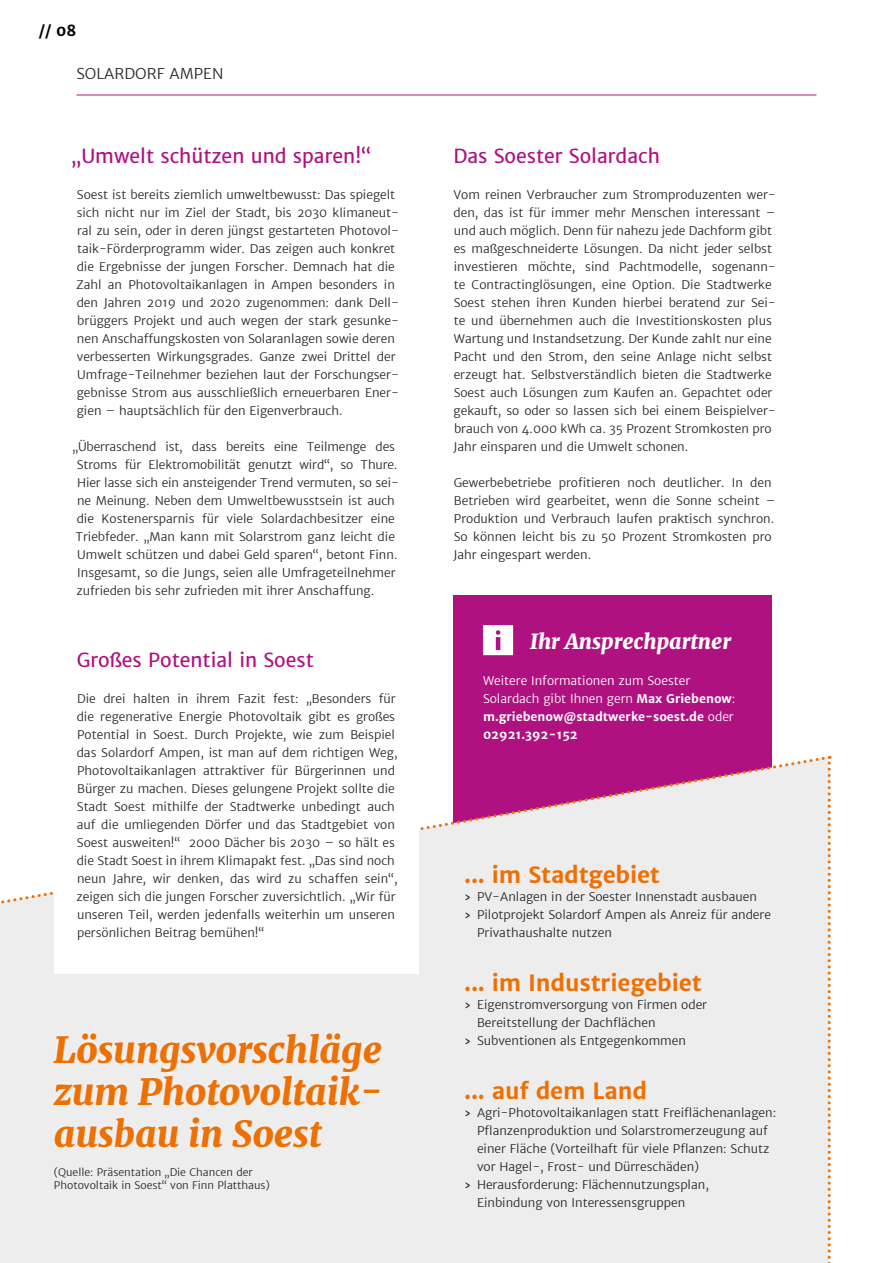
<style>
.page{position:relative;width:893px;height:1263px;background:#fff}
.page>*{position:absolute;margin:0;border:0;box-sizing:border-box;transform-origin:0 0}
.t1{font:italic 900 36.45px/42px "Merriweather";color:#ed7004;text-align:justify}
.t2{font:700 22.5px "Merriweather Sans";letter-spacing:-.01em;color:#ed7004}
.t3{font:italic 900 21px "Merriweather";color:#fff}
.t4{font:19.5px "Merriweather Sans";color:#af1280}
.t5{font:300 15px "Merriweather Sans";color:#282827}
.t6{font:700 15px "Merriweather Sans";color:#000}
.t7{font:300 12px/18px "Merriweather Sans";color:#282827}
.t8{font:300 12px/18px "Merriweather Sans";color:#fff}
.t9{font:300 10.5px/13.5px "Merriweather Sans";color:#282827}
.s1{font-weight:700}
.s2{font-weight:400}
</style>
<div class="page">
<div style="left:453px;top:595px;width:319px;height:234px;background:#af1280"></div>
<svg style="left:483px;top:625px;width:30px;height:30px"></svg>
<div style="left:0;top:757px;width:828px;height:506px;background:#ededed"></div>
<svg style="left:0;top:757px;width:827px;height:150px"></svg>
<svg style="left:828px;top:756px;width:3px;height:507px"></svg>
<div style="left:54px;top:806px;width:364px;height:167px;background:#fff"></div>
<hr style="left:77px;top:95px;width:739px;height:1px;background:#af1280">
<div style="left:48px;top:1027px;width:339px;height:125px;background:#eee"></div>
<p class="t6" style="left:39px;top:21px;width:39px">// 08</p>
<p class="t5" style="left:77px;top:63px;width:148px">SOLARDORF AMPEN</p>
<h3 class="t4" style="left:72px;top:144px;width:301px">„Umwelt schützen und sparen!“</h3>
<p class="t7" style="left:76px;top:186px;width:324px">Soest ist bereits ziemlich umweltbewusst: Das spiegelt sich nicht nur im Ziel der Stadt, bis 2030 klimaneut&shy;ral zu sein, oder in deren jüngst gestarteten Photovol&shy;taik-Förderprogramm wider. Das zeigen auch konkret die Ergebnisse der jungen Forscher. Demnach hat die Zahl an Photovoltaikanlagen in Ampen besonders in den Jahren 2019 und 2020 zugenommen: dank Dell&shy;brüggers Projekt und auch wegen der stark gesunke&shy;nen Anschaffungskosten von Solaranlagen sowie deren verbesserten Wirkungsgrades. Ganze zwei Drittel der Umfrage-Teilnehmer beziehen laut der Forschungser&shy;gebnisse Strom aus ausschließlich erneuerbaren Ener&shy;gien – hauptsächlich für den Eigenverbrauch.</p>
<p class="t7" style="left:72px;top:438px;width:328px">„Überraschend ist, dass bereits eine Teilmenge des Stroms für Elektromobilität genutzt wird“, so Thure.<br>Hier lasse sich ein ansteigender Trend vermuten, so sei&shy;ne Meinung. Neben dem Umweltbewusstsein ist auch die Kostenersparnis für viele Solardachbesitzer eine Triebfeder. „Man kann mit Solarstrom ganz leicht die Umwelt schützen und dabei Geld sparen“, betont Finn.<br>Insgesamt, so die Jungs, seien alle Umfrageteilnehmer zufrieden bis sehr zufrieden mit ihrer Anschaffung.</p>
<h3 class="t4" style="left:77px;top:648px;width:239px">Großes Potential in Soest</h3>
<p class="t7" style="left:77px;top:690px;width:322px">Die drei halten in ihrem Fazit fest: „Besonders für die regenerative Energie Photovoltaik gibt es großes Potential in Soest. Durch Projekte, wie zum Beispiel das Solardorf Ampen, ist man auf dem richtigen Weg, Photovoltaikanlagen attraktiver für Bürgerinnen und Bürger zu machen. Dieses gelungene Projekt sollte die Stadt Soest mithilfe der Stadtwerke unbedingt auch auf die umliegenden Dörfer und das Stadtgebiet von Soest ausweiten!“ 2000 Dächer bis 2030 – so hält es die Stadt Soest in ihrem Klimapakt fest. „Das sind noch neun Jahre, wir denken, das wird zu schaffen sein“, zeigen sich die jungen Forscher zuversichtlich. „Wir für unseren Teil, werden jedenfalls weiterhin um unseren persönlichen Beitrag bemühen!“</p>
<h1 class="t1" style="left:54px;top:1028px;width:330px">Lösungsvorschläge zum Photovoltaik&shy;ausbau in Soest</h1>
<p class="t9" style="left:54px;top:1165px;width:218px">(Quelle: Präsentation „Die Chancen der<br>Photovoltaik in Soest“ von Finn Platthaus)</p>
<h3 class="t4" style="left:453px;top:144px;width:208px">Das Soester Solardach</h3>
<p class="t7" style="left:453px;top:186px;width:324px">Vom reinen Verbraucher zum Stromproduzenten wer&shy;den, das ist für immer mehr Menschen interessant – und auch möglich. Denn für nahezu jede Dachform gibt es maßgeschneiderte Lösungen. Da nicht jeder selbst investieren möchte, sind Pachtmodelle, sogenann&shy;te Contractinglösungen, eine Option. Die Stadtwerke Soest stehen ihren Kunden hierbei beratend zur Sei&shy;te und übernehmen auch die Investitionskosten plus Wartung und Instandsetzung. Der Kunde zahlt nur eine Pacht und den Strom, den seine Anlage nicht selbst erzeugt hat. Selbstverständlich bieten die Stadtwerke Soest auch Lösungen zum Kaufen an. Gepachtet oder gekauft, so oder so lassen sich bei einem Beispielver&shy;brauch von 4.000 kWh ca. 35 Prozent Stromkosten pro Jahr einsparen und die Umwelt schonen.</p>
<p class="t7" style="left:453px;top:474px;width:324px">Gewerbebetriebe profitieren noch deutlicher. In den Betrieben wird gearbeitet, wenn die Sonne scheint – Produktion und Verbrauch laufen praktisch synchron.<br>So können leicht bis zu 50 Prozent Stromkosten pro Jahr eingespart werden.</p>
<h3 class="t3" style="left:530px;top:627px;width:202px">Ihr Ansprechpartner</h3>
<p class="t8" style="left:483px;top:672px;width:254px">Weitere Informationen zum Soester Solardach gibt Ihnen gern <span class="s1">Max Griebenow</span>: <span class="s1">m.griebenow@stadtwerke-soest.de</span> oder <span class="s1">02921.392-152</span></p>
<h2 class="t2" style="left:464px;top:861px;width:197px">... im Stadtgebiet</h2>
<p class="t7" style="left:464px;top:888px;width:294px"><span class="s2">›</span> PV-Anlagen in der Soester Innenstadt ausbauen</p>
<p class="t7" style="left:464px;top:906px;width:308px"><span class="s2">›</span> Pilotprojekt Solardorf Ampen als Anreiz für andere</p>
<p class="t7" style="left:477px;top:924px;width:137px">Privathaushalte nutzen</p>
<h2 class="t2" style="left:464px;top:969px;width:239px">... im Industriegebiet</h2>
<p class="t7" style="left:464px;top:996px;width:244px"><span class="s2">›</span> Eigenstromversorgung von Firmen oder</p>
<p class="t7" style="left:477px;top:1014px;width:180px">Bereitstellung der Dachflächen</p>
<p class="t7" style="left:464px;top:1032px;width:223px"><span class="s2">›</span> Subventionen als Entgegenkommen</p>
<h2 class="t2" style="left:464px;top:1077px;width:184px">... auf dem Land</h2>
<p class="t7" style="left:464px;top:1104px;width:313px"><span class="s2">›</span> Agri-Photovoltaikanlagen statt Freiflächenanlagen:</p>
<p class="t7" style="left:477px;top:1122px;width:292px">Pflanzenproduktion und Solarstromerzeugung auf</p>
<p class="t7" style="left:477px;top:1140px;width:294px">einer Fläche (Vorteilhaft für viele Pflanzen: Schutz</p>
<p class="t7" style="left:477px;top:1158px;width:224px">vor Hagel-, Frost- und Dürreschäden)</p>
<p class="t7" style="left:464px;top:1176px;width:246px"><span class="s2">›</span> Herausforderung: Flächennutzungsplan,</p>
<p class="t7" style="left:477px;top:1194px;width:210px">Einbindung von Interessensgruppen</p>
</div>
